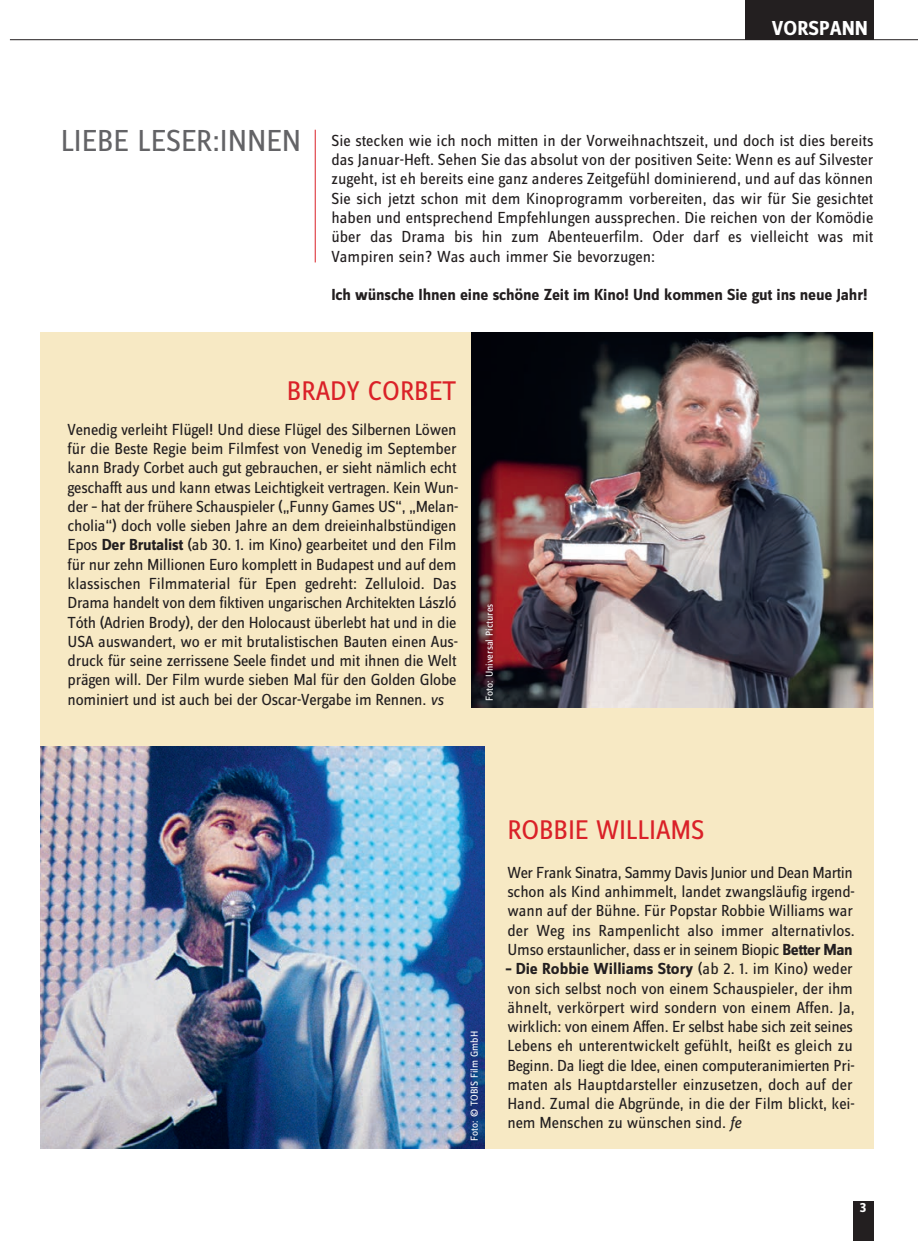
<style>
.page{position:relative;width:918px;height:1241px;background:#fff}
.page>*{position:absolute;margin:0;border:0;box-sizing:border-box;transform-origin:0 0}
.t1{font:28px "Zine Sans Dis OT";letter-spacing:-.005em;color:#da2128}
.t2{font:700 21px "Zine Sans Dis OT";color:#fff}
.t3{font:16.62px/19.2px "Zine Sans Dis OT";letter-spacing:-.01em;color:#231f20;text-align:justify}
.t4{font:700 16.62px "Zine Sans Dis OT";letter-spacing:-.01em;color:#231f20}
.t5{font:700 14px "Zine Sans Dis OT";color:#fff}
.t6{font:10.5px "Zine Sans Dis OT";color:#fff}
.s1{font-size:31.5px;color:#636366}
.s2{font-weight:700}
.s3{font-style:italic}
</style>
<div class="page">
<div style="left:853px;top:1201px;width:20px;height:39px;background:#231f20"></div>
<hr style="left:10px;top:39px;width:908px;height:1px;background:#231f20">
<div style="left:745px;top:0;width:128px;height:40px;background:#231f20"></div>
<hr style="left:315px;top:130px;width:1px;height:132px;background:#da2128">
<div style="left:40px;top:332px;width:833px;height:816px;background:#f7e9c4"></div>
<img style="left:471px;top:332px;width:401px;height:375px">
<img style="left:40px;top:746px;width:445px;height:402px">
<p class="t2" style="left:772px;top:21px;width:98px">VORSPANN</p>
<p class="t3" style="left:331px;top:132px;width:543px;text-indent:-271px"><span class="s1">LIEBE LESER:INNEN</span> Sie stecken wie ich noch mitten in der Vorweihnachtszeit, und doch ist dies bereits das Januar-Heft. Sehen Sie das absolut von der positiven Seite: Wenn es auf Silvester zugeht, ist eh bereits eine ganz anderes Zeitgefühl dominierend, und auf das können Sie sich jetzt schon mit dem Kinoprogramm vorbereiten, das wir für Sie gesichtet haben und entsprechend Empfehlungen aussprechen. Die reichen von der Komödie über das Drama bis hin zum Abenteuerfilm. Oder darf es vielleicht was mit Vampiren sein? Was auch immer Sie bevorzugen:</p>
<p class="t4" style="left:331px;top:288px;width:537px">Ich wünsche Ihnen eine schöne Zeit im Kino! Und kommen Sie gut ins neue Jahr!</p>
<h1 class="t1" style="left:287px;top:380px;width:171px">BRADY CORBET</h1>
<p class="t3" style="left:68px;top:421px;width:392px">Venedig verleiht Flügel! Und diese Flügel des Silbernen Löwen für die Beste Regie beim Filmfest von Venedig im September kann Brady Corbet auch gut gebrauchen, er sieht nämlich echt geschafft aus und kann etwas Leichtigkeit vertragen. Kein Wun&shy;der – hat der frühere Schauspieler („Funny Games US“, „Melan&shy;cholia“) doch volle sieben Jahre an dem dreieinhalbstündigen Epos <span class="s2">Der Brutalist</span> (ab 30. 1. im Kino) gearbeitet und den Film für nur zehn Millionen Euro komplett in Budapest und auf dem klassischen Filmmaterial für Epen gedreht: Zelluloid. Das Drama handelt von dem fiktiven ungarischen Architekten László Tóth (Adrien Brody), der den Holocaust überlebt hat und in die USA auswandert, wo er mit brutalistischen Bauten einen Aus&shy;druck für seine zerrissene Seele findet und mit ihnen die Welt prägen will. Der Film wurde sieben Mal für den Golden Globe nominiert und ist auch bei der Oscar-Vergabe im Rennen. <span class="s3">vs</span></p>
<p class="t6" style="left:485px;top:700px;width:99px;rotate:-90deg">Foto: Universal Pictures</p>
<p class="t6" style="left:471px;top:1140px;width:111px;rotate:-90deg">Foto: © TOBIS Film GmbH</p>
<h1 class="t1" style="left:507px;top:819px;width:198px">ROBBIE WILLIAMS</h1>
<p class="t3" style="left:507px;top:864px;width:349px">Wer Frank Sinatra, Sammy Davis Junior und Dean Martin schon als Kind anhimmelt, landet zwangsläufig irgend&shy;wann auf der Bühne. Für Popstar Robbie Williams war der Weg ins Rampenlicht also immer alternativlos.<br>Umso er staunlicher, dass er in seinem Biopic <span class="s2">Better Man</span></p>
<p class="t3" style="left:505px;top:960px;width:351px;text-align:left"><span class="s2">– Die Robbie Williams Story</span> (ab 2. 1. im Kino) weder von sich selbst noch von einem Schauspieler, der ihm ähnelt, verkörpert wird sondern von einem Affen. Ja, wirklich: von einem Affen. Er selbst habe sich zeit seines Lebens eh unterentwickelt gefühlt, heißt es gleich zu Beginn. Da liegt die Idee, einen computeranimierten Pri&shy;maten als Hauptdarsteller einzusetzen, doch auf der Hand. Zumal die Abgründe, in die der Film blickt, kei&shy;nem Menschen zu wünschen sind. <span class="s3">fe</span></p>
<p class="t5" style="left:860px;top:1202px;width:8px">3</p>
</div>
